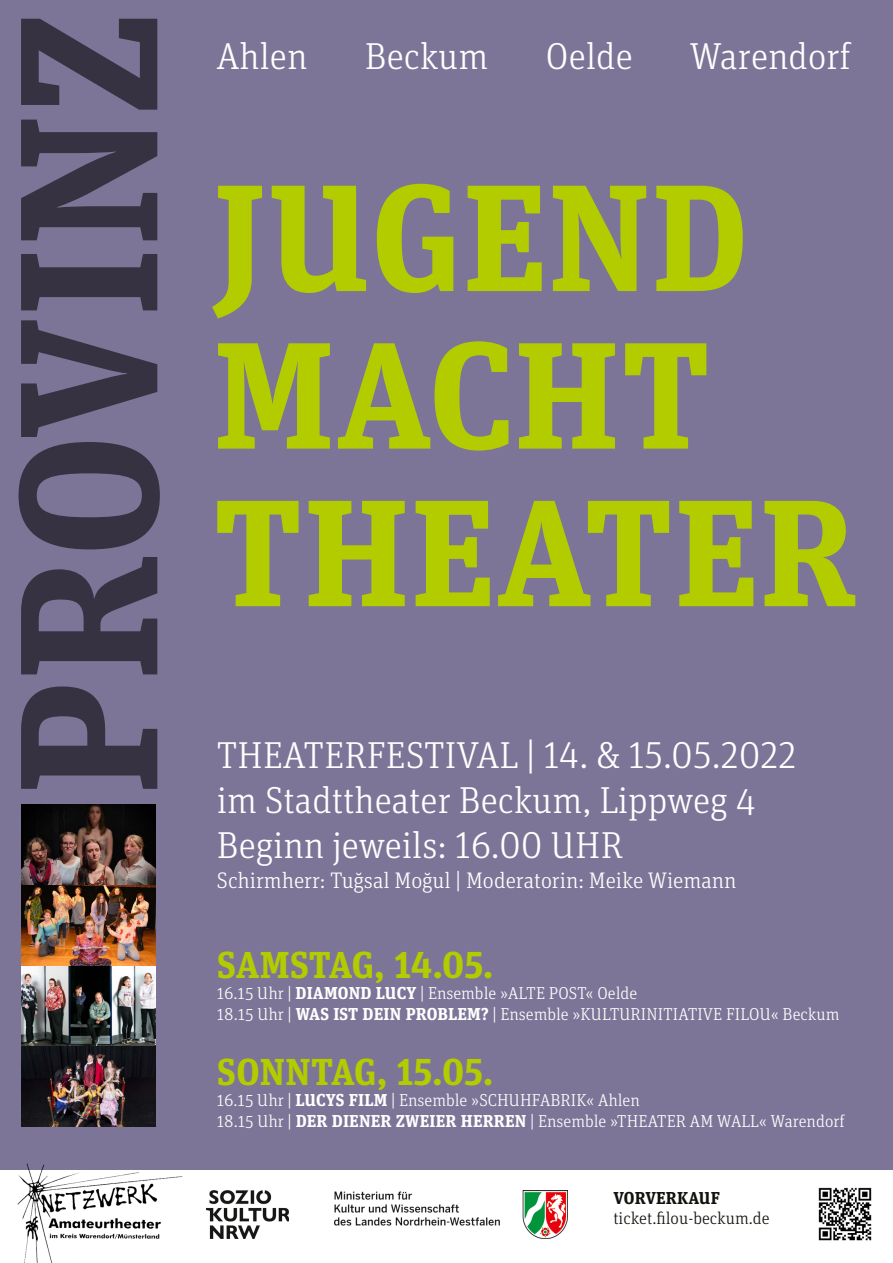
<style>
.page{position:relative;width:893px;height:1263px;background:#fff}
.page>*{position:absolute;margin:0;border:0;box-sizing:border-box;transform-origin:0 0}
.t1{font:700 151.5px/157.6px "Unit Slab Pro";letter-spacing:.01em;color:#b3cc00}
.t2{font:300 37.5px/45px "Unit Slab Pro";color:#fff}
.t3{font:700 37.5px "Unit Slab Pro";color:#b3cc00}
.t4{font:300 22.5px "Unit Slab Pro";color:#fff}
.t5{font:300 17.25px/20.7px "Unit Slab Pro";color:#fff}
.t6{font:300 17.25px "Unit Slab Pro";color:#12120d}
.t7{font:700 17.25px "Unit Slab Pro";letter-spacing:.01em;color:#12120d}
.s1{font-weight:700}
</style>
<div class="page">
<div style="left:0;top:0;width:893px;height:1169px;background:#7c7597"></div>
<img style="left:334px;top:1190px;width:234px;height:48px">
<img style="left:207px;top:1190px;width:82px;height:48px">
<img style="left:1px;top:1163px;width:189px;height:100px">
<svg style="left:21px;top:686px;width:136px;height:103px"></svg>
<svg style="left:21px;top:557px;width:136px;height:117px"></svg>
<svg style="left:19px;top:320px;width:141px;height:229px"></svg>
<svg style="left:21px;top:254px;width:136px;height:56px"></svg>
<svg style="left:21px;top:120px;width:136px;height:120px"></svg>
<svg style="left:21px;top:19px;width:136px;height:91px"></svg>
<img style="left:21px;top:805px;width:134px;height:322px">
<img style="left:819px;top:1188px;width:53px;height:53px">
<h2 class="t2" style="left:217px;top:32px;width:92px">Ahlen</h2>
<h2 class="t2" style="left:365px;top:32px;width:125px">Beckum</h2>
<h2 class="t2" style="left:546px;top:32px;width:88px">Oelde</h2>
<h2 class="t2" style="left:690px;top:32px;width:162px">Warendorf</h2>
<h1 class="t1" style="left:213px;top:151px;width:645px">JUGEND<br>MACHT<br>THEATER</h1>
<h2 class="t2" style="left:217px;top:731px;width:581px">THEATERFESTIVAL | 14. &amp; 15.05.2022 im Stadttheater Beckum, Lippweg 4<br>Beginn jeweils: 16.00 UHR</h2>
<h3 class="t4" style="left:217px;top:866px;width:521px">Schirmherr: Tuğsal Moğul | Moderatorin: Meike Wiemann</h3>
<h2 class="t3" style="left:217px;top:937px;width:278px">SAMSTAG, 14.05.</h2>
<p class="t5" style="left:217px;top:982px;width:624px">16.15 Uhr | <span class="s1">DIAMOND LUCY</span> | Ensemble »ALTE POST« Oelde<br>18.15 Uhr | <span class="s1">WAS IST DEIN PROBLEM?</span> | Ensemble »KULTURINITIATIVE FILOU« Beckum</p>
<h2 class="t3" style="left:217px;top:1045px;width:278px">SONNTAG, 15.05.</h2>
<p class="t5" style="left:217px;top:1089px;width:629px">16.15 Uhr | <span class="s1">LUCYS FILM</span> | Ensemble »SCHUHFABRIK« Ahlen<br>18.15 Uhr | <span class="s1">DER DIENER ZWEIER HERREN</span> | Ensemble »THEATER AM WALL« Warendorf</p>
<p class="t7" style="left:613px;top:1185px;width:108px">VORVERKAUF</p>
<p class="t6" style="left:613px;top:1207px;width:158px">ticket.filou-beckum.de</p>
</div>
